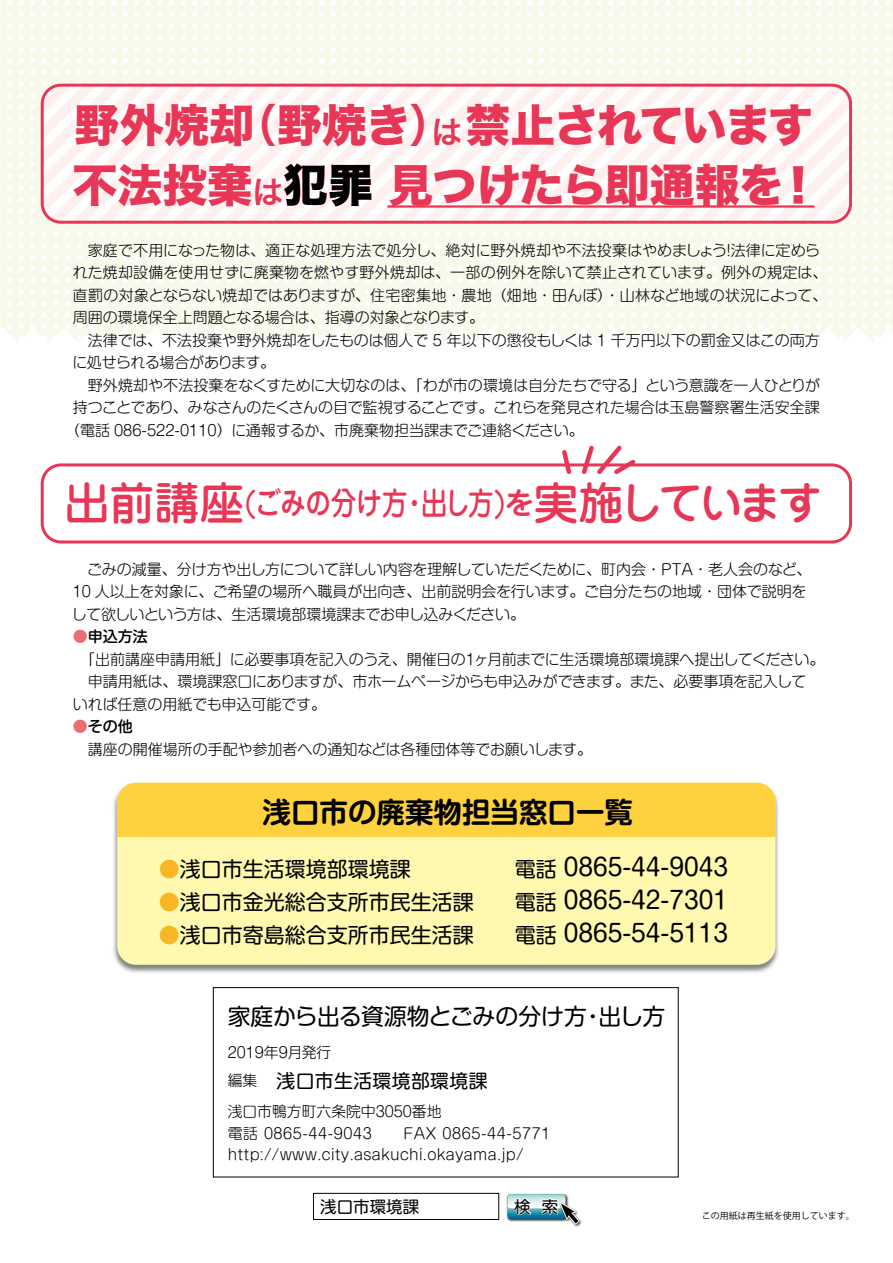
<style>
.page{position:relative;width:893px;height:1263px;background:#fff}
.page>*{position:absolute;margin:0;border:0;box-sizing:border-box;transform-origin:0 0}
.t1{font:45px/60px "Hira Kaku Std W8";letter-spacing:-.02em;color:#e73656}
.t2{font:500 31.5px "Jun 34 Pro";letter-spacing:-.03em;color:#e73656;scale:.83 1}
.t3{font:700 28.5px "Shin M Go Pro De";color:#000}
.t4{font:24px "Shin M Go Pro";color:#000}
.t5{font:22.95px "Shin M Go Pro";letter-spacing:-.02em;color:#000}
.t6{font:21px "Shin M Go Pro";color:#000}
.t7{font:18.9px "Shin M Go Pro";letter-spacing:.02em;color:#000}
.t8{font:16.5px "Shin M Go Pro";color:#000}
.t9{font:300 15px/22.5px "Shin M Go Pro";color:#000}
.t10{font:300 15px/22.5px "Shin M Go Pro";letter-spacing:-.02em;color:#000}
.t11{font:300 15px "Shin M Go Pro";letter-spacing:.02em;color:#000}
.t12{font:300 15px "Shin M Go Pro";letter-spacing:-.035em;color:#000}
.t13{font:300 14.85px/21.6px "Shin M Go Pro";letter-spacing:.02em;color:#000}
.t14{font:300 14.85px "Shin M Go Pro";color:#000}
.t15{font:9px "Koz Go Pro";color:#000}
.s1{font-family:"Hira Kaku Pro N W6"}
.s2{font-family:"Hira Kaku Pro N W6";font-size:31.5px}
.s3{font-size:45px}
.s4{font-weight:500;color:#ec6d74}
.s5{font-weight:500}
.s6{color:#f8b625}
.s7{font-size:21px}
.s8{font-weight:300;font-size:14.85px}
</style>
<div class="page">
<svg style="left:0;top:0;width:893px;height:343px;fill:#f7faea"></svg>
<div style="left:42px;top:85px;width:808px;height:137px;background:#fdf5f3;border-radius:19px"></div>
<div style="left:41px;top:84px;width:811px;height:140px;border:3px solid #e73656;border-radius:19px"></div>
<img style="left:113px;top:782px;width:666px;height:191px">
<div style="left:117px;top:783px;width:658px;height:182px;background:#fff9b0;border-radius:19px"></div>
<div style="left:117px;top:783px;width:658px;height:54px;background:#fdd23e"></div>
<hr style="left:388px;top:205px;width:426px;height:3px;background:#e73656">
<div style="left:41px;top:463px;width:811px;height:80px;border:3px solid #e73656;border-radius:19px"></div>
<div style="left:213px;top:987px;width:465px;height:190px;border:1px solid #000"></div>
<div style="left:313px;top:1193px;width:186px;height:27px;border:1px solid #000"></div>
<svg style="left:507px;top:1194px;width:74px;height:32px"></svg>
<svg style="left:559px;top:445px;width:80px;height:29px"></svg>
<h1 class="t1" style="left:73px;top:96px;width:750px">野外焼却<span class="s1">（</span>野焼き<span class="s1">）</span><span class="s2">は</span>禁止されています不法投棄<span class="s2">は</span>犯罪見つけたら即通報を！</h1>
<p class="t9" style="left:73px;top:237px;width:749px">　家庭で不用になった物は、適正な処理方法で処分し、絶対に野外焼却や不法投棄はやめましょう！法律に定めら</p>
<p class="t11" style="left:73px;top:260px;width:756px">れた焼却設備を使用せずに廃棄物を燃やす野外焼却は、一部の例外を除いて禁止されています。例外の規定は、</p>
<p class="t9" style="left:73px;top:282px;width:756px">直罰の対象とならない焼却ではありますが、住宅密集地・農地（畑地・田んぼ）・山林など地域の状況によって、</p>
<p class="t9" style="left:73px;top:305px;width:413px">周囲の環境保全上問題となる場合は、指導の対象となります。</p>
<p class="t9" style="left:73px;top:327px;width:748px">　法律では、不法投棄や野外焼却をしたものは個人で 5 年以下の懲役もしくは 1 千万円以下の罰金又はこの両方</p>
<p class="t12" style="left:72px;top:350px;width:204px">に処せられる場合があります。</p>
<p class="t9" style="left:73px;top:372px;width:749px">　野外焼却や不法投棄をなくすために大切なのは、「わが市の環境は自分たちで守る」という意識を一人ひとりが</p>
<p class="t9" style="left:73px;top:395px;width:749px">持つことであり、みなさんのたくさんの目で監視することです。これらを発見された場合は玉島警察署生活安全課</p>
<p class="t9" style="left:65px;top:417px;width:520px">（電話 086-522-0110）に通報するか、市廃棄物担当課までご連絡ください。</p>
<h2 class="t2" style="left:64px;top:478px;width:915px"><span class="s3">出前講座</span>(ごみの分け方・出し方)を<span class="s3">実施しています</span></h2>
<p class="t10" style="left:72px;top:556px;width:741px">　ごみの減量、分け方や出し方について詳しい内容を理解していただくために、町内会・PTA・老人会のなど、<br>10 人以上を対象に、ご希望の場所へ職員が出向き、出前説明会を行います。ご自分たちの地域・団体で説明をして欲しいという方は、生活環境部環境課までお申し込みください。</p>
<p class="t9" style="left:73px;top:623px;width:753px"><span class="s4">●</span><span class="s5">申込方法<br></span>　「出前講座申請用紙」に必要事項を記入のうえ、開催日の１ヶ月前までに生活環境部環境課へ提出してください。　申請用紙は、環境課窓口にありますが、市ホームページからも申込みができます。また、必要事項を記入していれば任意の用紙でも申込可能です。</p>
<p class="t9" style="left:73px;top:713px;width:521px"><span class="s4">●</span><span class="s5">その他<br></span>　講座の開催場所の手配や参加者への通知などは各種団体等でお願いします。</p>
<h3 class="t3" style="left:262px;top:789px;width:372px">浅口市の廃棄物担当窓口一覧</h3>
<h3 class="t6" style="left:159px;top:852px;width:253px"><span class="s6">●</span>浅口市生活環境部環境課</h3>
<h3 class="t4" style="left:515px;top:848px;width:215px"><span class="s7">電話</span> 0865-44-9043</h3>
<h3 class="t6" style="left:159px;top:885px;width:316px"><span class="s6">●</span>浅口市金光総合支所市民生活課</h3>
<h3 class="t4" style="left:515px;top:881px;width:215px"><span class="s7">電話</span> 0865-42-7301</h3>
<h3 class="t6" style="left:159px;top:918px;width:316px"><span class="s6">●</span>浅口市寄島総合支所市民生活課</h3>
<h3 class="t4" style="left:515px;top:914px;width:215px"><span class="s7">電話</span> 0865-54-5113</h3>
<h3 class="t5" style="left:228px;top:998px;width:439px">家庭から出る資源物とごみの分け方・出し方</h3>
<p class="t14" style="left:228px;top:1041px;width:105px">2019年9月発行</p>
<p class="t7" style="left:228px;top:1065px;width:261px"><span class="s8">編集</span>　浅口市生活環境部環境課</p>
<p class="t13" style="left:228px;top:1099px;width:324px">浅口市鴨方町六条院中3050番地<br>電話 0865-44-9043　　FAX 0865-44-5771 http://www.city.asakuchi.okayama.jp/</p>
<p class="t8" style="left:320px;top:1193px;width:100px">浅口市環境課</p>
<p class="t8" style="left:514px;top:1193px;width:45px">検 索</p>
<p class="t15" style="left:702px;top:1210px;width:154px">この用紙は再生紙を使用しています。</p>
</div>
